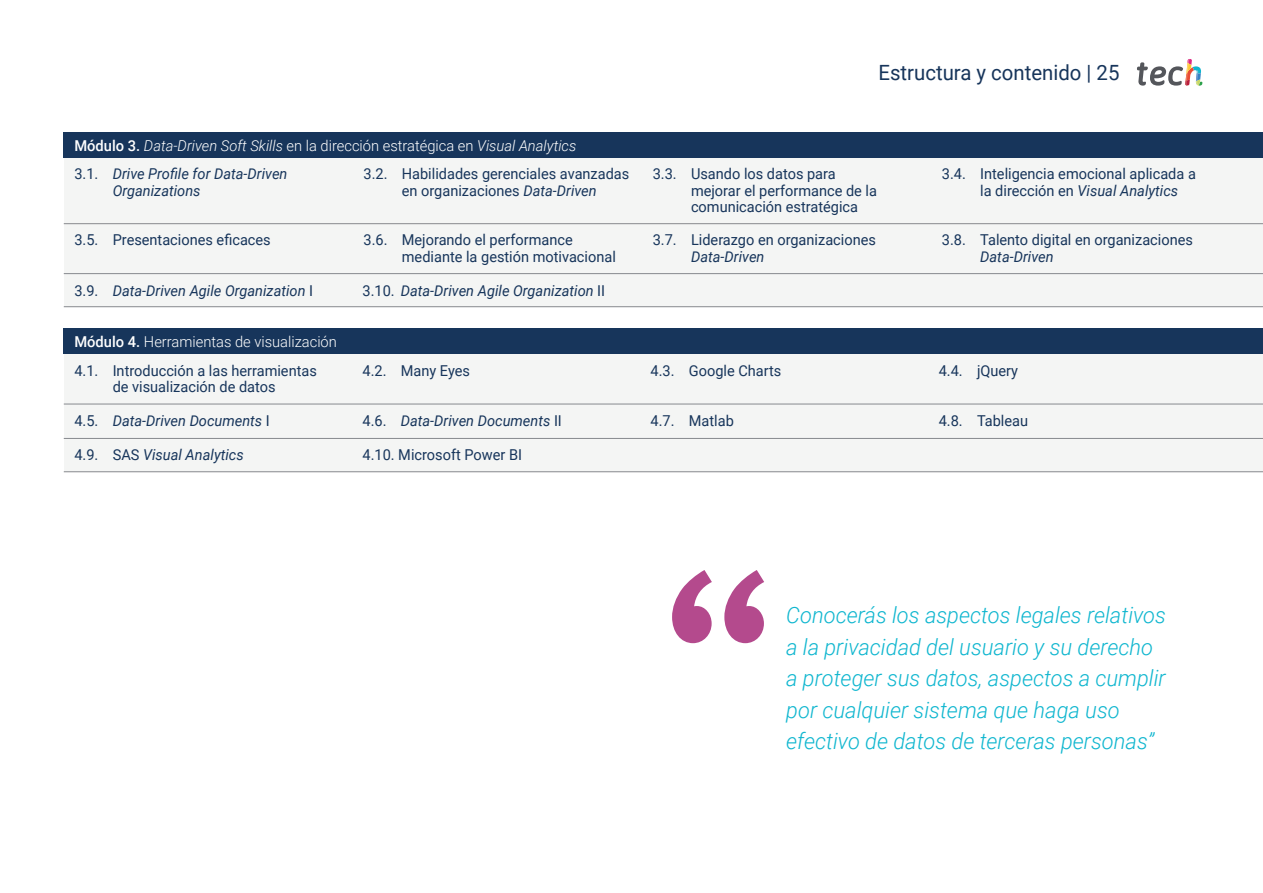
<style>
.page{position:relative;width:1263px;height:893px;background:#fff}
.page>*{position:absolute;margin:0;border:0;box-sizing:border-box;transform-origin:0 0}
.t1{font:italic 300 22.5px/31.5px "Roboto";color:#0fb6cf}
.t2{font:21px "Roboto";color:#17355b}
.t3{font:15px/16.5px "Roboto";color:#17355b}
.t4{font:italic 15px/16.5px "Roboto";color:#17355b}
.t5{font:italic 300 15px "Roboto";color:#fff}
.t6{font:300 15px "Roboto";color:#fff}
.s1{font-weight:500;font-style:normal}
.s2{font-style:normal}
.s3{font-style:italic}
.s4{font-weight:500}
</style>
<div class="page">
<svg style="left:1137px;top:59px;width:65px;height:27px"></svg>
<svg style="left:672px;top:570px;width:92px;height:73px"></svg>
<div style="left:64px;top:157px;width:1199px;height:150px;background:#f4f5f4"></div>
<div style="left:64px;top:132px;width:1199px;height:25px;background:#17355b"></div>
<hr style="left:64px;top:223px;width:1199px;height:1px;background:#878a8e">
<hr style="left:64px;top:273px;width:1199px;height:1px;background:#878a8e">
<hr style="left:64px;top:306px;width:1199px;height:1px;background:#878a8e">
<div style="left:64px;top:354px;width:1199px;height:118px;background:#f4f5f4"></div>
<div style="left:64px;top:328px;width:1199px;height:26px;background:#17355b"></div>
<hr style="left:64px;top:438px;width:1199px;height:1px;background:#878a8e">
<hr style="left:64px;top:404px;width:1199px;height:1px;background:#878a8e">
<hr style="left:64px;top:471px;width:1199px;height:1px;background:#878a8e">
<p class="t5" style="left:74px;top:135px;width:503px"><span class="s1">Módulo 3.</span> Data-Driven Soft Skills <span class="s2">en la dirección estratégica en</span> Visual Analytics</p>
<h2 class="t2" style="left:878px;top:57px;width:242px">Estructura y contenido | 25</h2>
<p class="t4" style="left:113px;top:165px;width:176px;text-indent:-38px"><span class="s2">3.1.</span> Drive Profile for Data-Driven<br>Organizations</p>
<p class="t3" style="left:364px;top:165px;width:267px;text-align:center">3.2. Habilidades gerenciales avanzadas en organizaciones <span class="s3">Data-Driven</span></p>
<p class="t3" style="left:691px;top:165px;width:187px;text-indent:-38px">3.3. Usando los datos para mejorar el performance de la comunicación estratégica</p>
<p class="t3" style="left:980px;top:165px;width:217px;text-indent:-38px">3.4. Inteligencia emocional aplicada a la dirección en <span class="s3">Visual Analytics</span></p>
<p class="t3" style="left:74px;top:231px;width:198px">3.5. Presentaciones eficaces</p>
<p class="t3" style="left:402px;top:231px;width:216px;text-indent:-38px">3.6. Mejorando el performance mediante la gestión motivacional</p>
<p class="t3" style="left:653px;top:231px;width:225px">3.7. Liderazgo en organizaciones</p>
<p class="t3" style="left:942px;top:231px;width:253px">3.8. Talento digital en organizaciones</p>
<p class="t4" style="left:980px;top:248px;width:75px">Data-Driven</p>
<p class="t4" style="left:691px;top:248px;width:75px">Data-Driven</p>
<p class="t4" style="left:74px;top:282px;width:240px"><span class="s2">3.9.</span> Data-Driven Agile Organization <span class="s2">I</span></p>
<p class="t4" style="left:362px;top:282px;width:244px"><span class="s2">3.10.</span> Data-Driven Agile Organization <span class="s2">II</span></p>
<p class="t6" style="left:74px;top:331px;width:264px"><span class="s4">Módulo 4.</span> Herramientas de visualización</p>
<p class="t3" style="left:74px;top:361px;width:244px;text-align:center">4.1. Introducción a las herramientas de visualización de datos</p>
<p class="t3" style="left:362px;top:361px;width:109px">4.2. Many Eyes</p>
<p class="t3" style="left:651px;top:361px;width:132px">4.3. Google Charts</p>
<p class="t3" style="left:939px;top:361px;width:81px">4.4. jQuery</p>
<p class="t4" style="left:74px;top:412px;width:197px"><span class="s2">4.5.</span> Data-Driven Documents <span class="s2">I</span></p>
<p class="t4" style="left:362px;top:412px;width:201px"><span class="s2">4.6.</span> Data-Driven Documents <span class="s2">II</span></p>
<p class="t3" style="left:651px;top:412px;width:85px">4.7. Matlab</p>
<p class="t3" style="left:939px;top:412px;width:91px">4.8. Tableau</p>
<p class="t4" style="left:74px;top:446px;width:171px"><span class="s2">4.9. SAS</span> Visual Analytics</p>
<p class="t3" style="left:362px;top:446px;width:161px">4.10. Microsoft Power BI</p>
<h1 class="t1" style="left:786px;top:599px;width:381px">Conocerás los aspectos legales relativos a la privacidad del usuario y su derecho a proteger sus datos, aspectos a cumplir por cualquier sistema que haga uso efectivo de datos de terceras personas”</h1>
</div>
